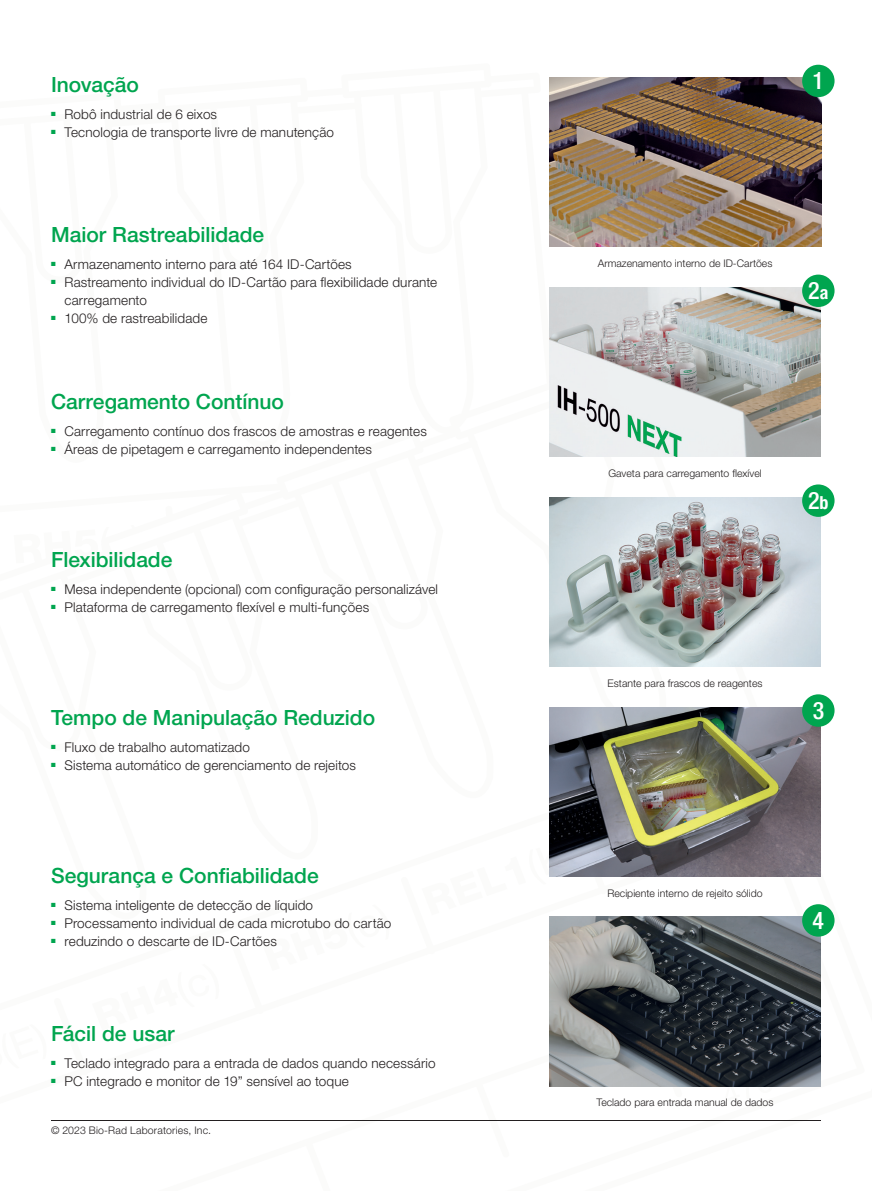
<style>
.page{position:relative;width:872px;height:1191px;background:#fff}
.page>*{position:absolute;margin:0;border:0;box-sizing:border-box;transform-origin:0 0}
.t1{font:500 condensed 24px "Helvetica Neue LT Std";color:#fff}
.t2{font:500 21px "Helvetica Neue LT Std";color:#00a54f}
.t3{font:300 13.5px/18px "Helvetica Neue LT Std";letter-spacing:.01em;color:#231f20}
.t4{font:300 10.5px "Helvetica Neue LT Std";color:#231f20}
.t5{font:300 10.5px "Helvetica Neue LT Std";letter-spacing:.02em;color:#231f20}
.s1{font-weight:700;font-size:18px}
</style>
<div class="page">
<svg style="left:647px;top:1086px;width:35px;height:1px"></svg>
<svg style="left:724px;top:1086px;width:65px;height:1px"></svg>
<svg style="left:549px;top:876px;width:57px;height:41px"></svg>
<hr style="left:51px;top:1120px;width:770px;height:1px;background:#231f20">
<img style="left:550px;top:77px;width:271px;height:170px">
<div style="left:802px;top:65px;width:32px;height:32px;background:#00a54f;border-radius:50%"></div>
<img style="left:549px;top:287px;width:271px;height:169px">
<div style="left:802px;top:274px;width:32px;height:33px;background:#00a54f;border-radius:50%"></div>
<img style="left:549px;top:497px;width:271px;height:169px">
<div style="left:802px;top:484px;width:32px;height:33px;background:#00a54f;border-radius:50%"></div>
<img style="left:549px;top:707px;width:271px;height:169px">
<div style="left:802px;top:694px;width:32px;height:32px;background:#00a54f;border-radius:50%"></div>
<img style="left:549px;top:917px;width:271px;height:169px">
<div style="left:802px;top:904px;width:32px;height:32px;background:#00a54f;border-radius:50%"></div>
<h2 class="t2" style="left:51px;top:72px;width:89px">Inovação</h2>
<p class="t3" style="left:51px;top:105px;width:168px"><sup>■</sup> Robô industrial de 6 eixos</p>
<p class="t3" style="left:51px;top:123px;width:284px"><sup>■</sup> Tecnologia de transporte livre de manutenção</p>
<h2 class="t2" style="left:51px;top:222px;width:215px">Maior Rastreabilidade</h2>
<p class="t3" style="left:51px;top:254px;width:302px"><sup>■</sup> Armazenamento interno para até 164 ID-Cartões</p>
<p class="t3" style="left:65px;top:272px;width:374px;text-indent:-14px"><sup>■</sup> Rastreamento individual do ID-Cartão para flexibilidade durante carregamento</p>
<p class="t3" style="left:51px;top:308px;width:158px"><sup>■</sup> 100% de rastreabilidade</p>
<h2 class="t2" style="left:51px;top:389px;width:234px">Carregamento Contínuo</h2>
<p class="t3" style="left:51px;top:421px;width:377px"><sup>■</sup> Carregamento contínuo dos frascos de amostras e reagentes</p>
<p class="t3" style="left:51px;top:439px;width:322px"><sup>■</sup> Áreas de pipetagem e carregamento independentes</p>
<h2 class="t2" style="left:51px;top:547px;width:123px">Flexibilidade</h2>
<p class="t3" style="left:51px;top:580px;width:388px"><sup>■</sup> Mesa independente (opcional) com configuração personalizável</p>
<p class="t3" style="left:51px;top:598px;width:319px"><sup>■</sup> Plataforma de carregamento flexível e multi-funções</p>
<h2 class="t2" style="left:51px;top:705px;width:325px">Tempo de Manipulação Reduzido</h2>
<p class="t3" style="left:51px;top:738px;width:200px"><sup>■</sup> Fluxo de trabalho automatizado</p>
<p class="t3" style="left:51px;top:756px;width:306px"><sup>■</sup> Sistema automático de gerenciamento de rejeitos</p>
<h2 class="t2" style="left:51px;top:863px;width:269px">Segurança e Confiabilidade</h2>
<p class="t3" style="left:51px;top:896px;width:263px"><sup>■</sup> Sistema inteligente de detecção de líquido</p>
<p class="t3" style="left:51px;top:914px;width:342px"><sup>■</sup> Processamento individual de cada microtubo do cartão</p>
<p class="t3" style="left:51px;top:932px;width:227px"><sup>■</sup> reduzindo o descarte de ID-Cartões</p>
<h2 class="t2" style="left:51px;top:1021px;width:125px">Fácil de usar</h2>
<p class="t3" style="left:51px;top:1054px;width:386px"><sup>■</sup> Teclado integrado para a entrada de dados quando necessário</p>
<p class="t3" style="left:51px;top:1072px;width:299px"><sup>■</sup> PC integrado e monitor de 19” sensível ao toque</p>
<p class="t5" style="left:51px;top:1124px;width:162px">© 2023 Bio-Rad Laboratories, Inc.</p>
<h1 class="t1" style="left:812px;top:67px;width:13px">1</h1>
<p class="t4" style="left:598px;top:257px;width:176px">Armazenamento interno de ID-Cartões</p>
<h1 class="t1" style="left:808px;top:276px;width:22px">2<span class="s1">a</span></h1>
<p class="t4" style="left:608px;top:466px;width:155px">Gaveta para carregamento flexível</p>
<h1 class="t1" style="left:808px;top:486px;width:22px">2<span class="s1">b</span></h1>
<p class="t4" style="left:607px;top:676px;width:156px">Estante para frascos de reagentes</p>
<h1 class="t1" style="left:812px;top:696px;width:13px">3</h1>
<p class="t4" style="left:607px;top:886px;width:157px">Recipiente interno de rejeito sólido</p>
<h1 class="t1" style="left:812px;top:906px;width:13px">4</h1>
<p class="t4" style="left:596px;top:1096px;width:178px">Teclado para entrada manual de dados</p>
</div>
